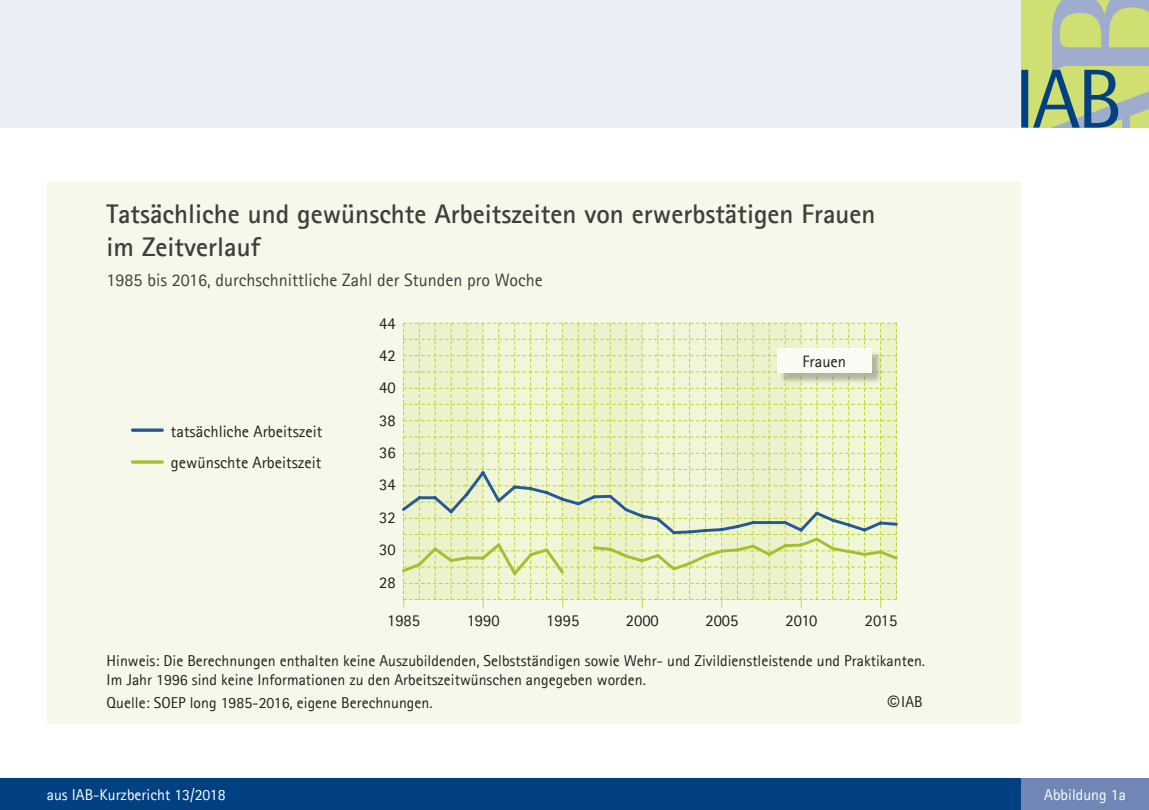
<style>
.page{position:relative;width:1149px;height:810px;background:#fff}
.page>*{position:absolute;margin:0;border:0;box-sizing:border-box;transform-origin:0 0}
.Graphiküberschrift{font:700 27px/33px "Agfa Rotis Sans Serif";color:#3e3e3c}
.Graphiküberschrift-2{font:18px "Agfa Rotis Sans Serif";color:#3e3e3c}
.Graphiktext-Quelle{font:16.5px "Agfa Rotis Sans Serif";color:#221e1d}
.t1{font:16.5px "Agfa Rotis Sans Serif";color:#231f20}
.Graphiktext-Quelle-2{font:15.75px/18.9px "Agfa Rotis Sans Serif";color:#221e1d}
.Graphiktext-Quelle-3{font:15.75px "Agfa Rotis Sans Serif";color:#fff}
.s1{font-family:"Arial"}
</style>
<div class="page">
<div style="left:0;top:0;width:1020px;height:128px;background:#ebeef5"></div>
<svg style="left:1020px;top:0;width:128px;height:128px;background:#a9bd90"></svg>
<div style="left:0;top:778px;width:1020px;height:32px;background:#014081"></div>
<div style="left:1020px;top:778px;width:128px;height:32px;background:#7186b4"></div>
<div style="left:48px;top:182px;width:972px;height:542px;background:#f6f9e9"></div>
<svg style="left:132px;top:428px;width:30px;height:4px"></svg>
<svg style="left:132px;top:460px;width:30px;height:4px"></svg>
<svg style="left:402px;top:323px;width:496px;height:284px;background:#e7efc3"></svg>
<p class="Graphiküberschrift" style="left:107px;top:197px;width:770px">Tatsächliche und gewünschte Arbeitszeiten von erwerbstätigen Frauen im Zeitverlauf</p>
<p class="Graphiküberschrift-2" style="left:107px;top:269px;width:437px">1985 bis 2016, durchschnittliche Zahl der Stunden pro Woche</p>
<p class="Graphiktext-Quelle" style="left:171px;top:421px;width:153px">tatsächliche Arbeitszeit</p>
<p class="Graphiktext-Quelle" style="left:171px;top:453px;width:152px">gewünschte Arbeitszeit</p>
<p class="Graphiktext-Quelle" style="left:379px;top:314px;width:18px">44</p>
<p class="Graphiktext-Quelle" style="left:379px;top:346px;width:18px">42</p>
<p class="Graphiktext-Quelle" style="left:379px;top:378px;width:18px">40</p>
<p class="Graphiktext-Quelle" style="left:379px;top:410px;width:18px">38</p>
<p class="Graphiktext-Quelle" style="left:379px;top:443px;width:18px">36</p>
<p class="Graphiktext-Quelle" style="left:379px;top:475px;width:18px">34</p>
<p class="Graphiktext-Quelle" style="left:379px;top:508px;width:18px">32</p>
<p class="Graphiktext-Quelle" style="left:379px;top:540px;width:18px">30</p>
<p class="Graphiktext-Quelle" style="left:379px;top:572px;width:18px">28</p>
<p class="t1" style="left:802px;top:352px;width:45px">Frauen</p>
<p class="Graphiktext-Quelle" style="left:387px;top:611px;width:34px">1985</p>
<p class="Graphiktext-Quelle" style="left:466px;top:611px;width:34px">1990</p>
<p class="Graphiktext-Quelle" style="left:546px;top:611px;width:34px">1995</p>
<p class="Graphiktext-Quelle" style="left:625px;top:611px;width:34px">2000</p>
<p class="Graphiktext-Quelle" style="left:705px;top:611px;width:34px">2005</p>
<p class="Graphiktext-Quelle" style="left:785px;top:611px;width:33px">2010</p>
<p class="Graphiktext-Quelle" style="left:864px;top:611px;width:34px">2015</p>
<p class="Graphiktext-Quelle-2" style="left:107px;top:651px;width:819px">Hinweis: Die Berechnungen enthalten keine Auszubildenden, Selbstständigen sowie Wehr- und Zivildienstleistende und Praktikanten.<br>Im Jahr 1996 sind keine Informationen zu den Arbeitszeitwünschen angegeben worden.</p>
<p class="Graphiktext-Quelle-2" style="left:107px;top:693px;width:327px">Quelle: SOEP long 1985-2016, eigene Berechnungen.</p>
<p class="Graphiktext-Quelle-2" style="left:887px;top:692px;width:36px"><span class="s1">©</span> IAB</p>
<p class="Graphiktext-Quelle-3" style="left:47px;top:786px;width:180px">aus IAB-Kurzbericht 13/2018</p>
<p class="Graphiktext-Quelle-3" style="left:1043px;top:786px;width:83px">Abbildung 1a</p>
</div>
